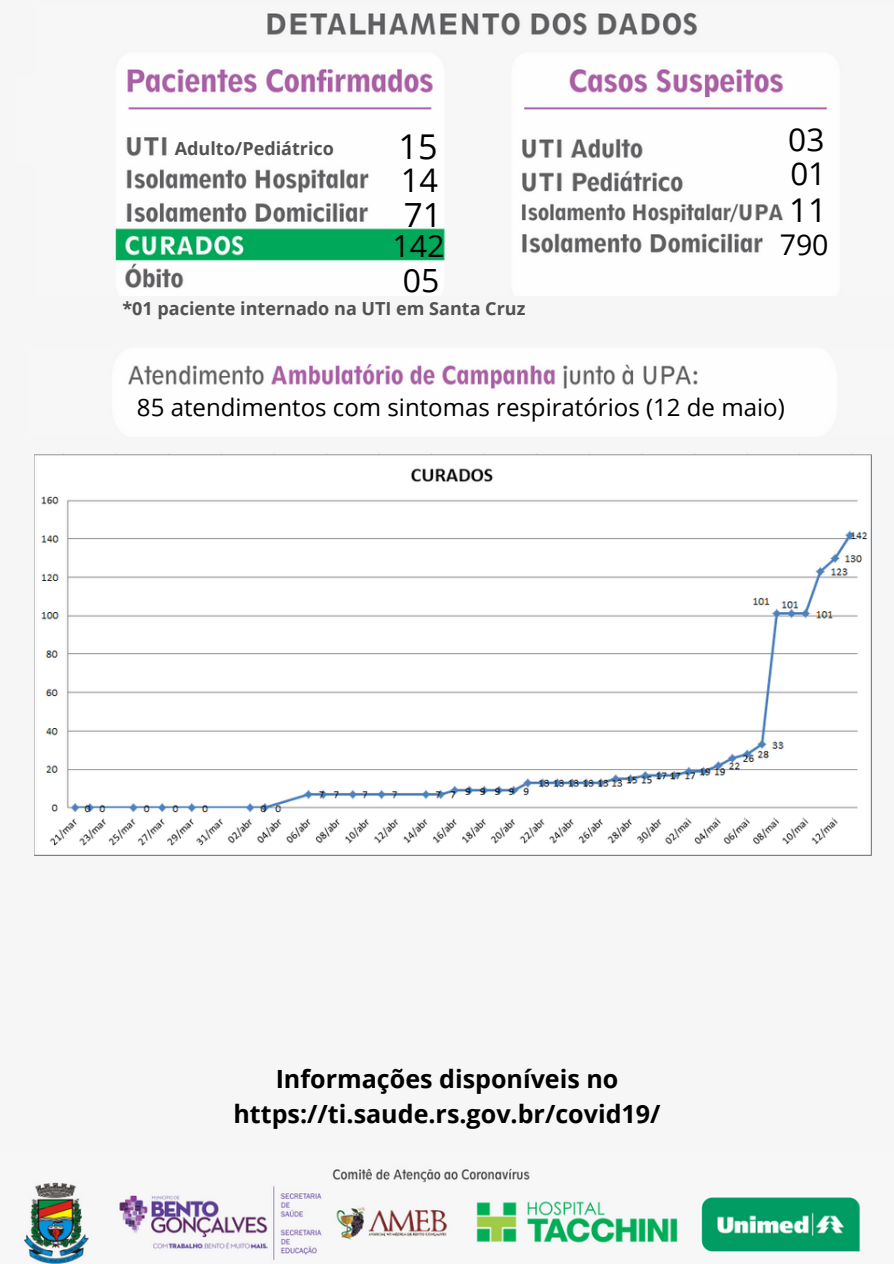
<style>
.page{position:relative;width:894px;height:1264px;background:#fff}
.page>*{position:absolute;margin:0;border:0;box-sizing:border-box;transform-origin:0 0}
.t1{font:34.2px "Open Sans";color:#000}
.t2{font:33.3px "Open Sans";color:#000}
.t3{font:32.85px "Open Sans";color:#000}
.t4{font:32.55px "Open Sans";color:#000}
.t5{font:31.95px "Open Sans";color:#000}
.t6{font:31.65px "Open Sans";color:#000}
.t7{font:31.35px "Open Sans";color:#000}
.t8{font:30.45px "Open Sans";color:#000}
.t9{font:28.5px "Open Sans";color:#000}
.t10{font:700 25.05px/35px "Open Sans";color:#000;text-align:center}
.t11{font:24px "Open Sans";color:#000}
.t12{font:700 18px "Open Sans";color:#535252}
</style>
<div class="page">
<div style="left:0;top:0;width:893px;height:1263px;background:#f6f6f6"></div>
<img style="left:24px;top:1168px;width:836px;height:95px">
<img style="left:115px;top:12px;width:713px;height:276px">
<img style="left:128px;top:364px;width:570px;height:25px">
<img style="left:35px;top:453px;width:836px;height:402px">
<p class="t12" style="left:175px;top:136px;width:161px">Adulto/Pediátrico</p>
<h1 class="t1" style="left:398px;top:123px;width:41px">15</h1>
<p class="t4" style="left:401px;top:157px;width:39px">14</p>
<h2 class="t2" style="left:403px;top:192px;width:40px">71</h2>
<p class="t8" style="left:392px;top:224px;width:54px">142</p>
<p class="t5" style="left:402px;top:257px;width:38px">05</p>
<p class="t12" style="left:122px;top:296px;width:404px">*01 paciente internado na UTI em Santa Cruz</p>
<p class="t6" style="left:788px;top:117px;width:38px">03</p>
<p class="t7" style="left:790px;top:151px;width:37px">01</p>
<h3 class="t3" style="left:789px;top:187px;width:39px">11</h3>
<p class="t9" style="left:779px;top:225px;width:50px">790</p>
<p class="t11" style="left:137px;top:390px;width:649px">85 atendimentos com sintomas respiratórios (12 de maio)</p>
<p class="t10" style="left:233px;top:1060px;width:428px">Informações disponíveis no https://ti.saude.rs.gov.br/covid19/</p>
</div>
